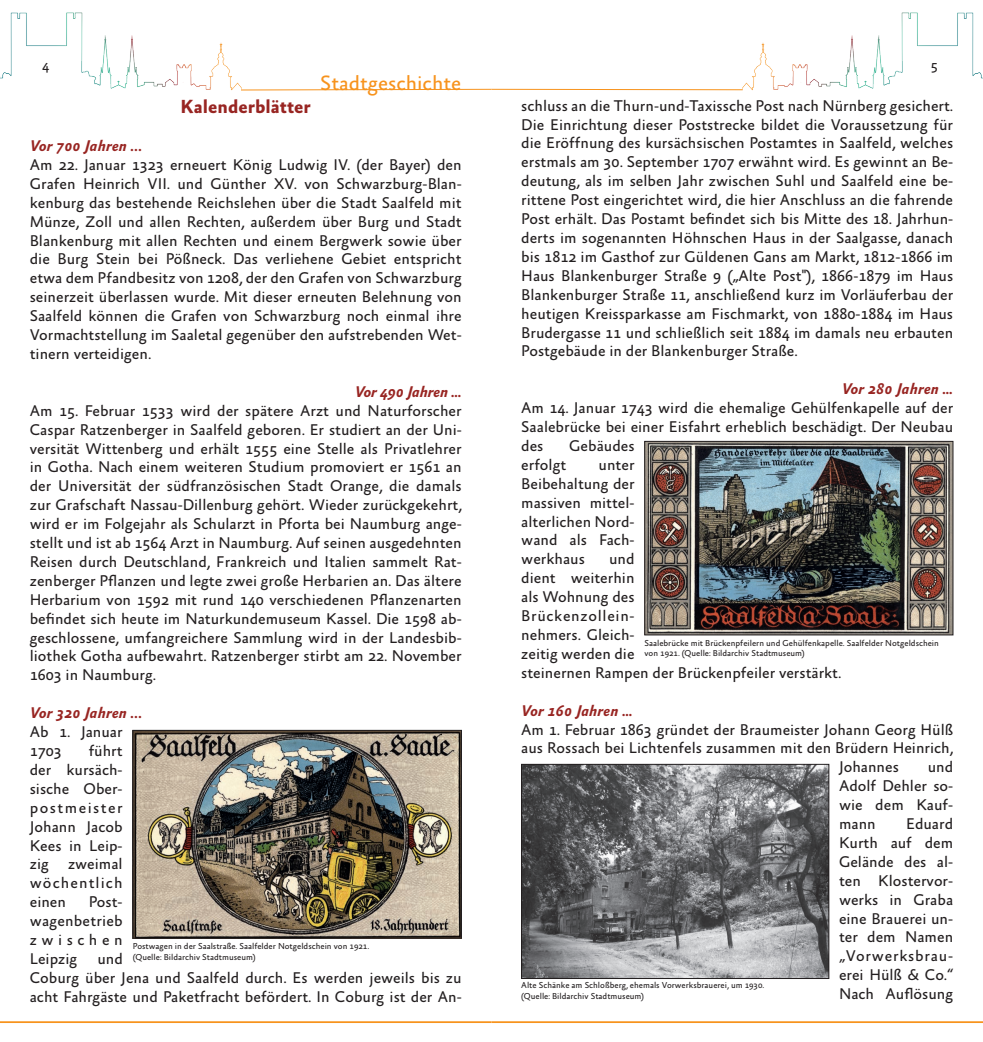
<style>
.page{position:relative;width:983px;height:1042px;background:#fff}
.page>*{position:absolute;margin:0;border:0;box-sizing:border-box;transform-origin:0 0}
.t1{font:21px "Absara Sans OT";color:#f7931d}
.t2{font:700 19.25px "Absara Sans OT";color:#982522}
.t3{font:15.75px/18.9px "Absara Sans OT";color:#231f20;text-align:justify}
.t4{font:italic 700 15.75px "Absara Sans OT";color:#982522}
.t5{font:italic 700 15.75px "Absara Sans OT";letter-spacing:-.02em;color:#982522}
.t6{font:14px "Absara Sans OT";color:#231f20}
.t7{font:8.75px/10.5px "Absara Sans OT";color:#231f20}
</style>
<div class="page">
<hr style="left:491px;top:1021px;width:491px;height:2px;background:#f7931d">
<img style="left:742px;top:12px;width:240px;height:79px">
<hr style="left:491px;top:89px;width:251px;height:1px;background:#f7931d">
<hr style="left:0;top:1021px;width:491px;height:2px;background:#f7931d">
<svg style="left:241px;top:88px;width:251px;height:3px"></svg>
<img style="left:0;top:12px;width:241px;height:79px">
<img style="left:134px;top:732px;width:325px;height:204px">
<div style="left:132px;top:730px;width:329px;height:208px;border:1px solid #231f20"></div>
<img style="left:646px;top:443px;width:304px;height:190px">
<div style="left:644px;top:441px;width:308px;height:194px;border:1px solid #231f20"></div>
<img style="left:523px;top:766px;width:303px;height:210px">
<div style="left:521px;top:764px;width:307px;height:214px;border:1px solid #231f20"></div>
<p class="t6" style="left:42px;top:58px;width:9px">4</p>
<p class="t6" style="left:930px;top:58px;width:9px">5</p>
<h1 class="t1" style="left:320px;top:72px;width:142px">Stadtgeschichte</h1>
<p class="t2" style="left:180px;top:97px;width:132px">Kalenderblätter</p>
<p class="t4" style="left:30px;top:138px;width:114px">Vor 700 Jahren ...</p>
<p class="t3" style="left:30px;top:156px;width:433px">Am 22. Januar 1323 erneuert König Ludwig IV. (der Bayer) den Grafen Heinrich VII. und Günther XV. von Schwarzburg-Blan&shy;kenburg das bestehende Reichslehen über die Stadt Saalfeld mit Münze, Zoll und allen Rechten, außerdem über Burg und Stadt Blankenburg mit allen Rechten und einem Bergwerk sowie über die Burg Stein bei Pößneck. Das verliehene Gebiet entspricht etwa dem Pfandbesitz von 1208, der den Grafen von Schwarzburg seinerzeit überlassen wurde. Mit dieser erneuten Belehnung von Saalfeld können die Grafen von Schwarzburg noch einmal ihre Vormachtstellung im Saaletal gegenüber den aufstrebenden Wet&shy;tinern verteidigen.</p>
<p class="t5" style="left:355px;top:383px;width:108px">Vor 490 Jahren …</p>
<p class="t3" style="left:30px;top:402px;width:433px">Am 15. Februar 1533 wird der spätere Arzt und Naturforscher Caspar Ratzenberger in Saalfeld geboren. Er studiert an der Uni&shy;versität Wittenberg und erhält 1555 eine Stelle als Privatlehrer in Gotha. Nach einem weiteren Studium promoviert er 1561 an der Universität der südfranzösischen Stadt Orange, die damals zur Grafschaft Nassau-Dillenburg gehört. Wieder zurückgekehrt, wird er im Folgejahr als Schularzt in Pforta bei Naumburg ange&shy;stellt und ist ab 1564 Arzt in Naumburg. Auf seinen ausgedehnten Reisen durch Deutschland, Frankreich und Italien sammelt Rat&shy;zenberger Pflanzen und legte zwei große Herbarien an. Das ältere Herbarium von 1592 mit rund 140 verschiedenen Pflanzenarten befindet sich heute im Naturkundemuseum Kassel. Die 1598 ab&shy;geschlossene, umfangreichere Sammlung wird in der Landesbib&shy;liothek Gotha aufbewahrt. Ratzenberger stirbt am 22. November 1603 in Naumburg.</p>
<p class="t4" style="left:30px;top:705px;width:114px">Vor 320 Jahren ...</p>
<p class="t3" style="left:30px;top:723px;width:94px">Ab 1. Januar<br>1703</p>
<p class="t3" style="left:521px;top:97px;width:433px">schluss an die Thurn-und-Taxissche Post nach Nürnberg gesichert.<br>Die Einrichtung dieser Poststrecke bildet die Voraussetzung für die Eröffnung des kursächsischen Postamtes in Saalfeld, welches erstmals am 30. September 1707 erwähnt wird. Es gewinnt an Be&shy;deutung, als im selben Jahr zwischen Suhl und Saalfeld eine be&shy;rittene Post eingerichtet wird, die hier Anschluss an die fahrende Post erhält. Das Postamt befindet sich bis Mitte des 18. Jahrhun&shy;derts im sogenannten Höhnschen Haus in der Saalgasse, danach bis 1812 im Gasthof zur Güldenen Gans am Markt, 1812-1866 im Haus Blankenburger Straße 9 („Alte Post"), 1866-1879 im Haus Blankenburger Straße 11, anschließend kurz im Vorläuferbau der heutigen Kreissparkasse am Fischmarkt, von 1880-1884 im Haus Brudergasse 11 und schließlich seit 1884 im damals neu erbauten Postgebäude in der Blankenburger Straße.</p>
<p class="t4" style="left:841px;top:381px;width:113px">Vor 280 Jahren …</p>
<p class="t3" style="left:521px;top:399px;width:433px">Am 14. Januar 1743 wird die ehemalige Gehülfenkapelle auf der Saalebrücke bei einer Eisfahrt erheblich beschädigt. Der Neubau des</p>
<p class="t3" style="left:569px;top:437px;width:67px">Gebäudes</p>
<p class="t3" style="left:521px;top:456px;width:46px">erfolgt</p>
<p class="t3" style="left:521px;top:456px;width:115px;text-indent:77px">unter Beibehaltung der massiven mittel&shy;alterlichen Nord&shy;wand als Fach&shy;werkhaus</p>
<p class="t3" style="left:521px;top:551px;width:321px;text-align:left;text-indent:88px">und<br>dient weiterhin<br>als Wohnung des<br>Brückenzollein-<br>nehmers. Gleich-<br>zeitig werden die<br>steinernen Rampen der Brückenpfeiler verstärkt.</p>
<p class="t4" style="left:521px;top:702px;width:113px">Vor 160 Jahren …</p>
<p class="t3" style="left:521px;top:721px;width:433px">Am 1. Februar 1863 gründet der Braumeister Johann Georg Hülß</p>
<p class="t3" style="left:521px;top:740px;width:433px">aus Rossach bei Lichtenfels zusammen mit den Brüdern Heinrich,</p>
<p class="t3" style="left:838px;top:759px;width:61px">Johannes</p>
<p class="t7" style="left:644px;top:638px;width:296px">Saalebrücke mit Brückenpfeilern und Gehülfenkapelle. Saalfelder Notgeldschein von 1921. (Quelle: Bildarchiv Stadtmuseum)</p>
<p class="t3" style="left:30px;top:742px;width:94px;text-indent:59px">führt der kursäch&shy;sische Ober&shy;postmeister Johann Jacob Kees in Leip&shy;zig zweimal wöchentlich einen</p>
<p class="t3" style="left:838px;top:759px;width:116px;text-indent:89px">und Adolf Dehler so&shy;wie dem Kauf&shy;mann</p>
<p class="t3" style="left:838px;top:815px;width:116px;text-indent:67px">Eduard Kurth auf dem Gelände des al&shy;ten Klostervor&shy;werks in Graba eine Brauerei un&shy;ter dem Namen „Vorwerksbrau&shy;erei Hülß &amp; Co.“ Nach Auflösung</p>
<p class="t3" style="left:30px;top:893px;width:94px;text-indent:59px">Post&shy;wagenbetrieb zwischen Leipzig</p>
<p class="t7" style="left:133px;top:942px;width:238px">Postwagen in der Saalstraße. Saalfelder Notgeldschein von 1921. (Quelle: Bildarchiv Stadtmuseum)</p>
<p class="t3" style="left:30px;top:950px;width:433px;text-align:left;text-indent:68px">und<br>Coburg über Jena und Saalfeld durch. Es werden jeweils bis zu acht Fahrgäste und Paketfracht befördert. In Coburg ist der An-</p>
<p class="t7" style="left:521px;top:981px;width:244px">Alte Schänke am Schloßberg, ehemals Vorwerksbrauerei, um 1930. (Quelle: Bildarchiv Stadtmuseum)</p>
</div>
